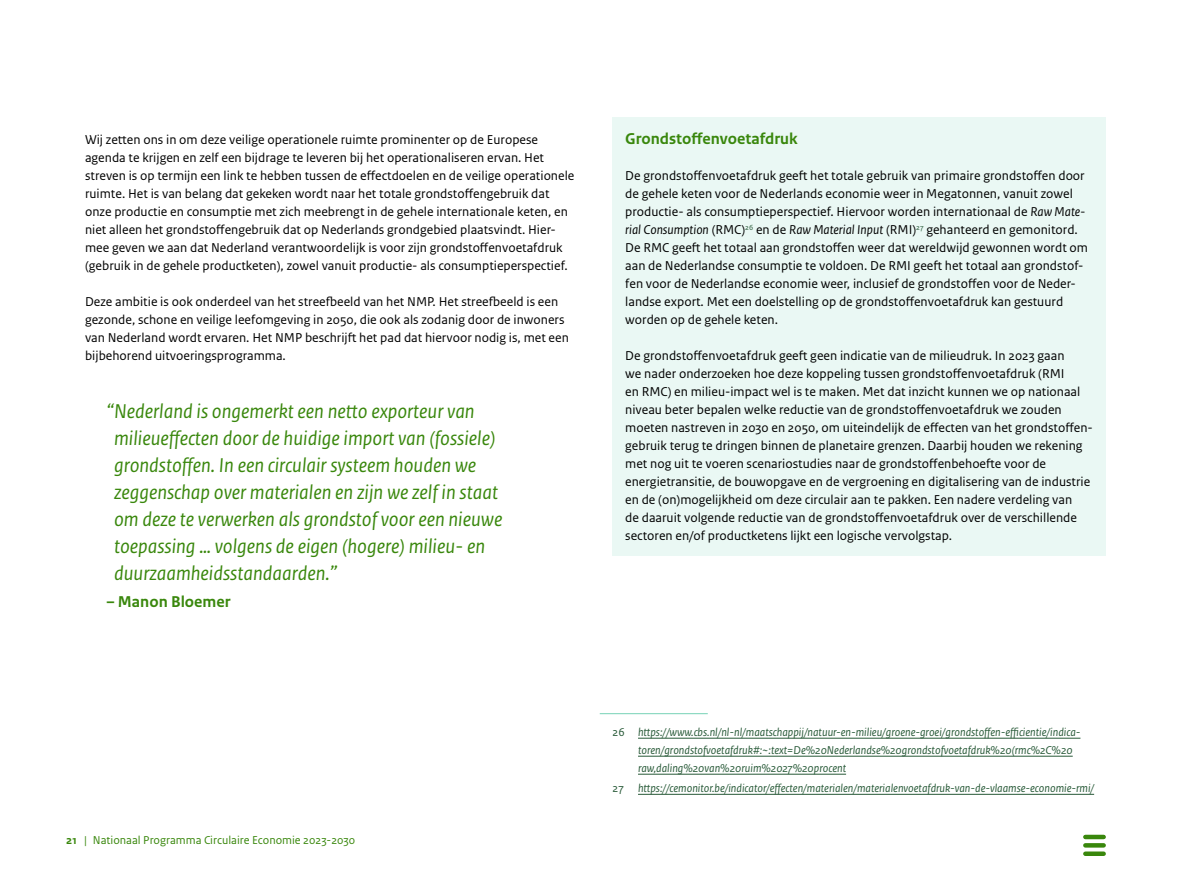
<style>
.page{position:relative;width:1191px;height:893px;background:#fff}
.page>*{position:absolute;margin:0;border:0;box-sizing:border-box;transform-origin:0 0}
.Quote_-_Streamer_-_P{font:italic 21px/27px "Rijksoverheid Sans Text";color:#39870c}
.K_-_kop_-_H3{font:700 16.5px "Rijksoverheid Sans Text";color:#39870c}
.K_-_platte_tekst_-_P{font:13.5px/18px "Rijksoverheid Sans Text";color:#000}
.Platte_tekst_-_P{font:13.5px/18px "Rijksoverheid Sans Text";color:#000}
.Voetnoot_-_P{font:italic 12px/18px "Rijksoverheid Sans Text";color:#275937}
.t1{font:12px "Rijksoverheid Sans Text";color:#39870c}
.s1{font-style:italic}
.s2{font-weight:700}
.s3{font-style:normal}
</style>
<div class="page">
<hr style="left:1085px;top:835px;width:18px;height:4px;background:#39870c">
<div style="left:1085px;top:843px;width:18px;height:5px;background:#39870c"></div>
<div style="left:1085px;top:851px;width:18px;height:5px;background:#39870c"></div>
<div style="left:612px;top:118px;width:494px;height:42px;background:#eaf8f4"></div>
<div style="left:612px;top:156px;width:494px;height:183px;background:#eaf8f4"></div>
<div style="left:612px;top:336px;width:494px;height:219px;background:#eaf8f4"></div>
<hr style="left:600px;top:713px;width:108px;height:1px;background:#76d2b6">
<hr style="left:638px;top:738px;width:442px;height:1px;background:#275937">
<hr style="left:638px;top:756px;width:434px;height:1px;background:#275937">
<hr style="left:638px;top:774px;width:208px;height:1px;background:#275937">
<hr style="left:638px;top:794px;width:456px;height:1px;background:#275937">
<p class="Platte_tekst_-_P" style="left:85px;top:131px;width:491px">Wij zetten ons in om deze veilige operationele ruimte prominenter op de Europese agenda te krijgen en zelf een bijdrage te leveren bij het operationaliseren ervan. Het streven is op termijn een link te hebben tussen de effectdoelen en de veilige operationele ruimte. Het is van belang dat gekeken wordt naar het totale grondstoffengebruik dat onze productie en consumptie met zich meebrengt in de gehele internationale keten, en niet alleen het grondstoffengebruik dat op Nederlands grondgebied plaatsvindt. Hier&shy;mee geven we aan dat Nederland verantwoordelijk is voor zijn grondstoffenvoetafdruk (gebruik in de gehele productketen), zowel vanuit productie- als consumptieperspectief.</p>
<p class="Platte_tekst_-_P" style="left:85px;top:293px;width:485px">Deze ambitie is ook onderdeel van het streefbeeld van het NMP. Het streefbeeld is een gezonde, schone en veilige leefomgeving in 2050, die ook als zodanig door de inwoners van Nederland wordt ervaren. Het NMP beschrijft het pad dat hiervoor nodig is, met een bijbehorend uitvoeringsprogramma.</p>
<p class="Quote_-_Streamer_-_P" style="left:114px;top:398px;width:390px;text-indent:-8px">“Nederland is ongemerkt een netto exporteur van milieueffecten door de huidige import van (fossiele) grondstoffen. In een circulair systeem houden we zeggenschap over materialen en zijn we zelf in staat om deze te verwerken als grondstof voor een nieuwe toepassing … volgens de eigen (hogere) milieu- en duurzaamheidsstandaarden.”</p>
<p class="K_-_kop_-_H3" style="left:106px;top:592px;width:126px">– Manon Bloemer</p>
<h3 class="K_-_kop_-_H3" style="left:625px;top:129px;width:174px">Grondstoffenvoetafdruk</h3>
<p class="K_-_platte_tekst_-_P" style="left:625px;top:167px;width:464px">De grondstoffenvoetafdruk geeft het totale gebruik van primaire grondstoffen door de gehele keten voor de Nederlands economie weer in Megatonnen, vanuit zowel productie- als consumptieperspectief. Hiervoor worden internationaal de <span class="s1">Raw Mate&shy;rial Consumption</span> (RMC)<sup>26</sup> en de <span class="s1">Raw Material Input</span> (RMI)<sup>27</sup> gehanteerd en gemonitord.<br>De RMC geeft het totaal aan grondstoffen weer dat wereldwijd gewonnen wordt om aan de Nederlandse consumptie te voldoen. De RMI geeft het totaal aan grondstof&shy;fen voor de Nederlandse economie weer, inclusief de grondstoffen voor de Neder&shy;landse export. Met een doelstelling op de grondstoffenvoetafdruk kan gestuurd worden op de gehele keten.</p>
<p class="K_-_platte_tekst_-_P" style="left:625px;top:347px;width:469px">De grondstoffenvoetafdruk geeft geen indicatie van de milieudruk. In 2023 gaan<br>we nader onderzoeken hoe deze koppeling tussen grondstoffenvoetafdruk (RMI<br>en RMC) en milieu-impact wel is te maken. Met dat inzicht kunnen we op nationaal niveau beter bepalen welke reductie van de grondstoffenvoetafdruk we zouden moeten nastreven in 2030 en 2050, om uiteindelijk de effecten van het grondstoffen&shy;gebruik terug te dringen binnen de planetaire grenzen. Daarbij houden we rekening met nog uit te voeren scenariostudies naar de grondstoffenbehoefte voor de energietransitie, de bouwopgave en de vergroening en digitalisering van de industrie en de (on)mogelijkheid om deze circulair aan te pakken. Een nadere verdeling van<br>de daaruit volgende reductie van de grondstoffenvoetafdruk over de verschillende sectoren en/of productketens lijkt een logische vervolgstap.</p>
<p class="t1" style="left:66px;top:834px;width:290px"><span class="s2">21</span> | Nationaal Programma Circulaire Economie 2023-2030</p>
<p class="Voetnoot_-_P" style="left:638px;top:723px;width:444px;text-indent:-26px"><span class="s3">26</span> https://www.cbs.nl/nl-nl/maatschappij/natuur-en-milieu/groene-groei/grondstoffen-efficientie/indica&shy;toren/grondstofvoetafdruk#:~:text=De%20Nederlandse%20grondstofvoetafdruk%20(rmc%2C%20 raw,daling%20van%20ruim%2027%20procent</p>
<p class="Voetnoot_-_P" style="left:612px;top:779px;width:483px"><span class="s3">27</span> https://cemonitor.be/indicator/effecten/materialen/materialenvoetafdruk-van-de-vlaamse-economie-rmi/</p>
</div>
